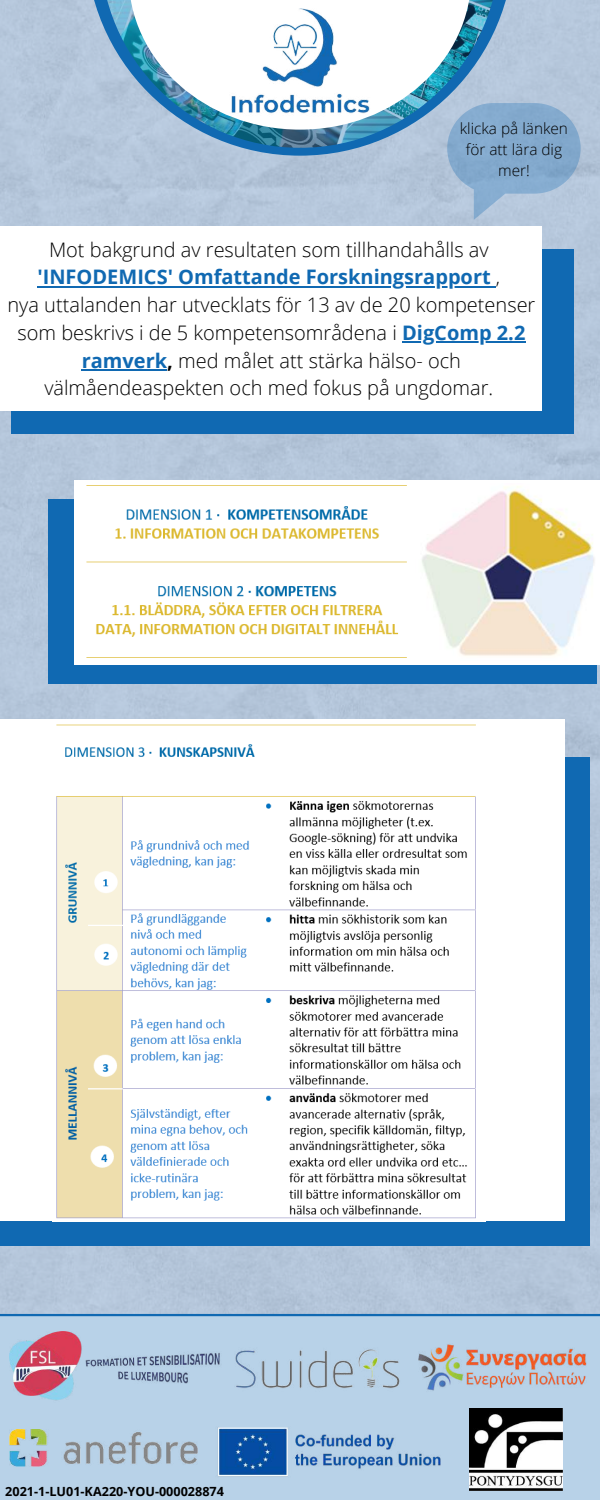
<style>
.page{position:relative;width:600px;height:1500px;background:#fff}
.page>*{position:absolute;margin:0;border:0;box-sizing:border-box;transform-origin:0 0}
.t1{font:300 20px/27.8px "Open Sans";color:#000;text-align:center}
.t2{font:300 15.4px/21px "Open Sans";color:#000;text-align:center}
.t3{font:700 12.6px "Open Sans";color:#000}
.s1{font-weight:700;color:#1069b2}
.s2{font-weight:700}
</style>
<div class="page">
<div style="left:0;top:0;width:600px;height:1314px;background:#b5c6db"></div>
<div style="left:11px;top:249px;width:563px;height:184px;background:#1069b2"></div>
<div style="left:0;top:758px;width:589px;height:488px;background:#1069b2"></div>
<div style="left:48px;top:500px;width:548px;height:184px;background:#1069b2"></div>
<div style="left:0;top:227px;width:542px;height:184px;background:#fff"></div>
<div style="left:0;top:719px;width:565px;height:502px;background:#fff"></div>
<div style="left:74px;top:481px;width:526px;height:184px;background:#fff"></div>
<svg style="left:86px;top:0;width:428px;height:156px;background:#a3bcd7"></svg>
<img style="left:100px;top:0;width:400px;height:148px">
<svg style="left:129px;top:0;width:342px;height:130px"></svg>
<img style="left:221px;top:0;width:157px;height:119px">
<img style="left:422px;top:486px;width:172px;height:170px">
<div style="left:0;top:1315px;width:600px;height:185px;background:#b8d2e8"></div>
<img style="left:250px;top:1349px;width:150px;height:39px">
<img style="left:9px;top:1429px;width:188px;height:38px">
<img style="left:418px;top:1344px;width:169px;height:47px">
<img style="left:10px;top:1331px;width:240px;height:69px">
<img style="left:469px;top:1408px;width:93px;height:83px">
<img style="left:217px;top:1427px;width:224px;height:50px">
<hr style="left:0;top:1314px;width:600px;height:2px;background:#1069b2">
<svg style="left:447px;top:103px;width:134px;height:91px;background:#8aadcf"></svg>
<img style="left:86px;top:485px;width:321px;height:173px">
<img style="left:56px;top:724px;width:420px;height:495px">
<hr style="left:37px;top:286px;width:459px;height:1px;background:#1069b2">
<hr style="left:402px;top:341px;width:123px;height:2px;background:#1069b2">
<hr style="left:82px;top:369px;width:85px;height:2px;background:#1069b2">
<p class="t2" style="left:460px;top:118px;width:110px">klicka på länken för att lära dig mer!</p>
<p class="t1" style="left:7px;top:235px;width:529px">Mot bakgrund av resultaten som tillhandahålls av <span class="s1">'INFODEMICS' Omfattande Forskningsrapport</span> ,<br>nya uttalanden har utvecklats för 13 av de 20 kompetenser som beskrivs i de 5 kompetensområdena i <span class="s1">DigComp 2.2 ramverk</span><span class="s2">,</span> med målet att stärka hälso- och välmåendeaspekten och med fokus på ungdomar.</p>
<p class="t3" style="left:5px;top:1482px;width:220px">2021-1-LU01-KA220-YOU-000028874</p>
</div>
